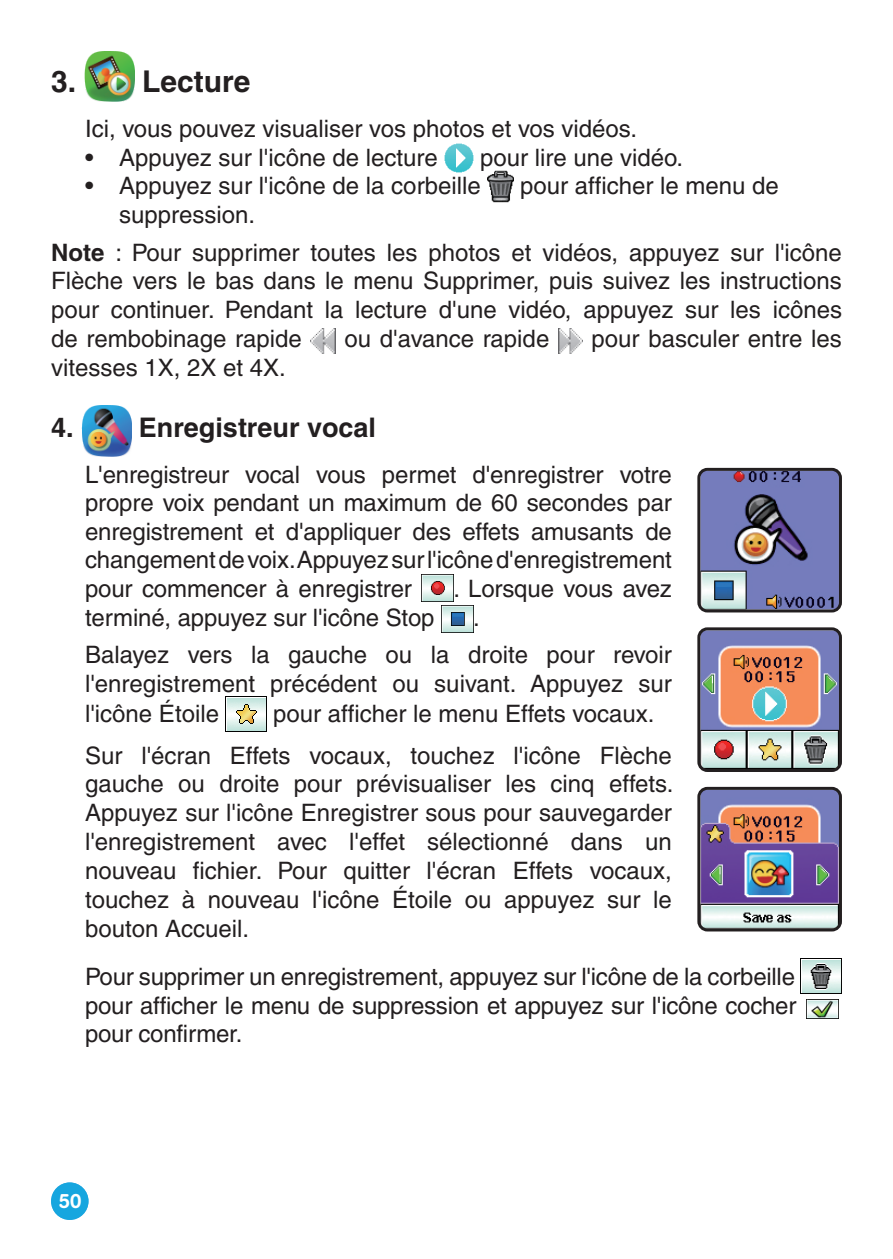
<style>
.page{position:relative;width:893px;height:1259px;background:#fff}
.page>*{position:absolute;margin:0;border:0;box-sizing:border-box;transform-origin:0 0}
.t1{font:700 30px "Helvetica";color:#231f20}
.t2{font:700 27px "Helvetica";color:#231f20}
.t3{font:500 24px/28.8px "Helvetica";color:#231f20}
.t4{font:500 20.1px "AG Book Rounded";color:#fff}
.s1{font-weight:700}
</style>
<div class="page">
<div style="left:51px;top:1182px;width:38px;height:38px;background:#16a6df;border-radius:19px"></div>
<img style="left:84px;top:51px;width:51px;height:50px">
<img style="left:445px;top:144px;width:28px;height:29px">
<img style="left:487px;top:171px;width:26px;height:31px">
<img style="left:311px;top:328px;width:25px;height:25px">
<img style="left:558px;top:329px;width:25px;height:24px">
<img style="left:81px;top:406px;width:50px;height:50px">
<img style="left:421px;top:574px;width:33px;height:27px">
<img style="left:441px;top:606px;width:32px;height:27px">
<img style="left:226px;top:697px;width:41px;height:35px">
<img style="left:800px;top:958px;width:42px;height:35px">
<img style="left:807px;top:999px;width:32px;height:19px">
<img style="left:701px;top:791px;width:137px;height:136px">
<div style="left:697px;top:787px;width:145px;height:144px;border:3px solid #231f20;border-radius:9px"></div>
<img style="left:701px;top:631px;width:137px;height:137px">
<div style="left:697px;top:627px;width:145px;height:145px;border:3px solid #231f20;border-radius:9px"></div>
<img style="left:701px;top:472px;width:137px;height:136px">
<div style="left:697px;top:468px;width:145px;height:144px;border:3px solid #231f20;border-radius:9px"></div>
<p class="t1" style="left:51px;top:63px;width:201px">3. Lecture</p>
<p class="t3" style="left:85px;top:114px;width:554px">Ici, vous pouvez visualiser vos photos et vos vidéos.</p>
<p class="t3" style="left:85px;top:143px;width:354px">• Appuyez sur l'icône de lecture</p>
<p class="t3" style="left:480px;top:143px;width:205px">pour lire une vidéo.</p>
<p class="t3" style="left:85px;top:171px;width:397px">• Appuyez sur l'icône de la corbeille</p>
<p class="t3" style="left:520px;top:171px;width:260px">pour afficher le menu de</p>
<p class="t3" style="left:51px;top:196px;width:792px;line-height:37.2px;text-indent:68px">suppression.<br><span class="s1">Note</span> : Pour supprimer toutes les photos et vidéos, appuyez sur l'icône</p>
<p class="t3" style="left:51px;top:266px;width:792px;text-align:justify">Flèche vers le bas dans le menu Supprimer, puis suivez les instructions pour continuer. Pendant la lecture d'une vidéo, appuyez sur les icônes de rembobinage rapide</p>
<p class="t3" style="left:344px;top:324px;width:206px">ou d'avance rapide</p>
<p class="t3" style="left:592px;top:324px;width:252px">pour basculer entre les</p>
<p class="t3" style="left:51px;top:353px;width:236px">vitesses 1X, 2X et 4X.</p>
<p class="t2" style="left:51px;top:411px;width:24px">4.</p>
<p class="t2" style="left:139px;top:411px;width:239px">Enregistreur vocal</p>
<p class="t3" style="left:85px;top:460px;width:588px;text-align:justify">L'enregistreur vocal vous permet d'enregistrer votre propre voix pendant un maximum de 60 secondes par enregistrement et d'appliquer des effets amusants de changement de voix. Appuyez sur l'icône d'enregistrement pour commencer à enregistrer</p>
<p class="t3" style="left:453px;top:574px;width:220px">. Lorsque vous avez</p>
<p class="t3" style="left:85px;top:603px;width:351px">terminé, appuyez sur l'icône Stop</p>
<p class="t3" style="left:85px;top:599px;width:588px;line-height:37.2px;text-indent:388px">.<br>Balayez vers la gauche ou la droite pour revoir</p>
<p class="t3" style="left:85px;top:668px;width:588px;line-height:30px">l'enregistrement précédent ou suivant. Appuyez sur l'icône Étoile</p>
<p class="t3" style="left:85px;top:693px;width:588px;line-height:41.7px;text-indent:188px">pour afficher le menu Effets vocaux.<br>Sur l'écran Effets vocaux, touchez l'icône Flèche</p>
<p class="t3" style="left:85px;top:769px;width:590px;text-align:justify">gauche ou droite pour prévisualiser les cinq effets.<br>Appuyez sur l'icône Enregistrer sous pour sauvegarder l'enregistrement avec l'effet sélectionné dans un nouveau fichier. Pour quitter l'écran Effets vocaux, touchez à nouveau l'icône Étoile ou appuyez sur le bouton Accueil.</p>
<p class="t3" style="left:85px;top:962px;width:713px;text-align:justify">Pour supprimer un enregistrement, appuyez sur l'icône de la corbeille pour afficher le menu de suppression et appuyez sur l'icône cocher pour confirmer.</p>
<p class="t4" style="left:59px;top:1189px;width:24px">50</p>
</div>
